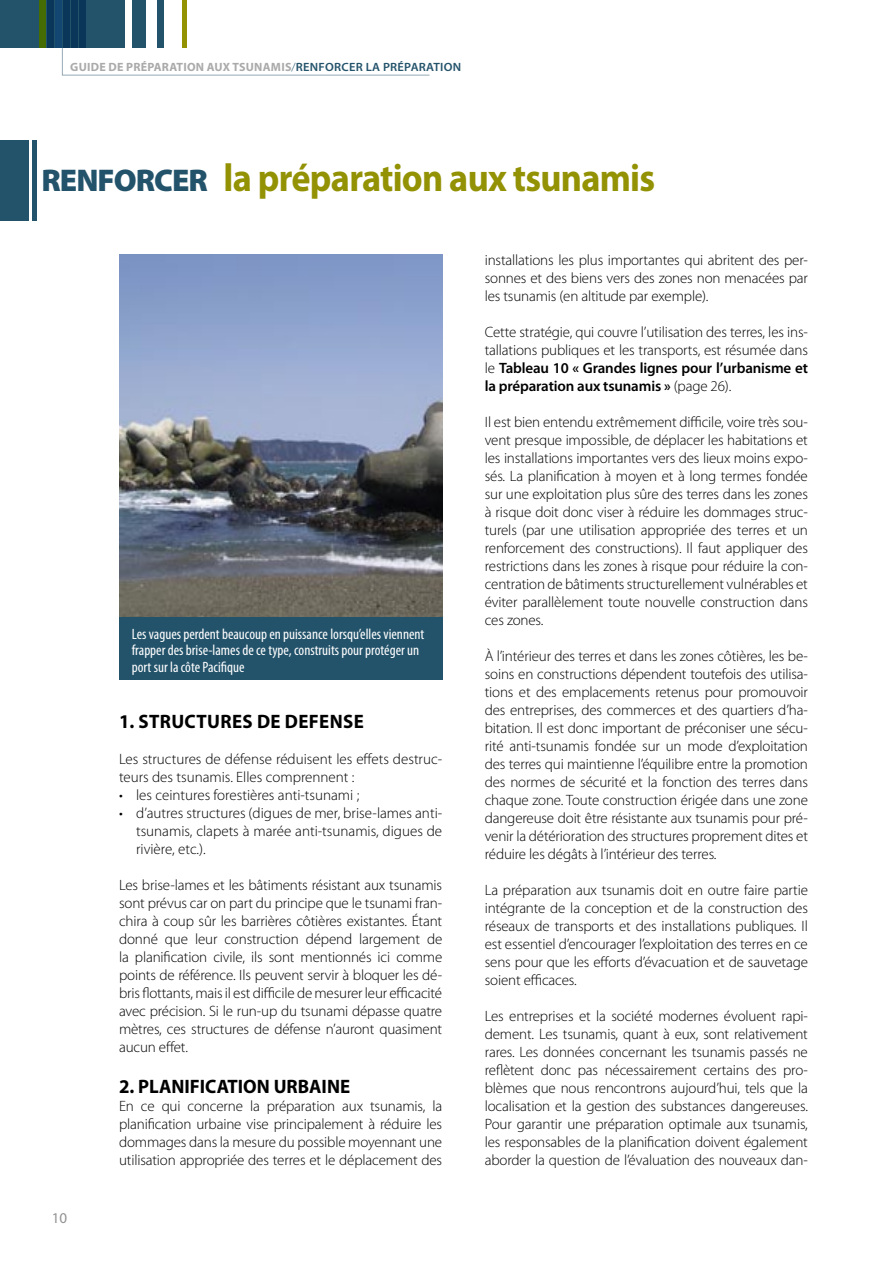
<style>
.page{position:relative;width:893px;height:1263px;background:#fff}
.page>*{position:absolute;margin:0;border:0;box-sizing:border-box;transform-origin:0 0}
.t1{font:700 39px "Myriad Pro";letter-spacing:-.02em;color:#939104;scale:.93 1}
.t2{font:700 19.5px "Myriad Pro";letter-spacing:.01em;color:#000}
.t3{font:300 15px/18px "Myriad Pro";letter-spacing:-.01em;color:#000;text-align:justify}
.t4{font:condensed 15px/16.5px "Myriad Pro";color:#fff}
.t5{font:15px "Myriad Pro";color:#939393}
.t6{font:700 12px "Myriad Pro";letter-spacing:.02em;color:#aaa}
.s1{font-weight:300;color:#23536b}
.s2{font-weight:600;color:#23536b}
.s3{font-weight:900;font-size:31.5px;color:#23536b}
.s4{font-weight:600}
</style>
<div class="page">
<svg style="left:61px;top:47px;width:369px;height:29px"></svg>
<div style="left:0;top:0;width:125px;height:48px;background:#23536b"></div>
<div style="left:133px;top:0;width:13px;height:48px;background:#23536b"></div>
<div style="left:157px;top:0;width:7px;height:48px;background:#23536b"></div>
<hr style="left:183px;top:0;width:4px;height:48px;background:#939104">
<img style="left:119px;top:254px;width:323px;height:363px">
<div style="left:39px;top:0;width:7px;height:48px;background:#456b03"></div>
<div style="left:47px;top:0;width:7px;height:48px;background:#093659"></div>
<div style="left:55px;top:0;width:6px;height:48px;background:#134670"></div>
<div style="left:63px;top:0;width:6px;height:48px;background:#093659"></div>
<div style="left:71px;top:0;width:6px;height:48px;background:#093659"></div>
<div style="left:79px;top:0;width:6px;height:48px;background:#093659"></div>
<div style="left:119px;top:617px;width:323px;height:62px;background:#23536b"></div>
<div style="left:0;top:141px;width:28px;height:80px;background:#23536b"></div>
<hr style="left:33px;top:141px;width:4px;height:80px;background:#23536b">
<p class="t6" style="left:70px;top:61px;width:392px">GUIDE DE PRÉPARATION AUX TSUNAMIS<span class="s1">/</span><span class="s2">RENFORCER LA PRÉPARATION</span></p>
<h1 class="t1" style="left:41px;top:156px;width:661px"><span class="s3">RENFORCER</span> la préparation aux tsunamis</h1>
<p class="t5" style="left:52px;top:1210px;width:17px">10</p>
<p class="t4" style="left:132px;top:626px;width:294px">Les vagues perdent beaucoup en puissance lorsqu’elles viennent frapper des brise-lames de ce type, construits pour protéger un port sur la côte Pacifique</p>
<h2 class="t2" style="left:119px;top:710px;width:246px">1. STRUCTURES DE DEFENSE</h2>
<p class="t3" style="left:119px;top:750px;width:325px">Les structures de défense réduisent les effets destruc&shy;teurs des tsunamis. Elles comprennent :</p>
<p class="t3" style="left:119px;top:786px;width:242px">• les ceintures forestières anti-tsunami ;</p>
<p class="t3" style="left:136px;top:804px;width:308px;text-indent:-17px">• d’autres structures (digues de mer, brise-lames anti&shy;tsunamis, clapets à marée anti-tsunamis, digues de rivière, etc.).</p>
<p class="t3" style="left:119px;top:876px;width:325px">Les brise-lames et les bâtiments résistant aux tsunamis sont prévus car on part du principe que le tsunami fran&shy;chira à coup sûr les barrières côtières existantes. Étant donné que leur construction dépend largement de la planification civile, ils sont mentionnés ici comme points de référence. Ils peuvent servir à bloquer les dé&shy;bris flottants, mais il est difficile de mesurer leur efficacité avec précision. Si le run-up du tsunami dépasse quatre mètres, ces structures de défense n’auront quasiment aucun effet.</p>
<h2 class="t2" style="left:119px;top:1076px;width:233px">2. PLANIFICATION URBAINE</h2>
<p class="t3" style="left:119px;top:1098px;width:325px">En ce qui concerne la préparation aux tsunamis, la planification urbaine vise principalement à réduire les dommages dans la mesure du possible moyennant une utilisation appropriée des terres et le déplacement des</p>
<p class="t3" style="left:485px;top:251px;width:325px">installations les plus importantes qui abritent des per&shy;sonnes et des biens vers des zones non menacées par les tsunamis (en altitude par exemple).</p>
<p class="t3" style="left:485px;top:323px;width:325px">Cette stratégie, qui couvre l’utilisation des terres, les ins&shy;tallations publiques et les transports, est résumée dans le <span class="s4">Tableau 10 « Grandes lignes pour l’urbanisme et la préparation aux tsunamis »</span> (page 26).</p>
<p class="t3" style="left:485px;top:413px;width:325px">Il est bien entendu extrêmement difficile, voire très sou&shy;vent presque impossible, de déplacer les habitations et les installations importantes vers des lieux moins expo&shy;sés. La planification à moyen et à long termes fondée sur une exploitation plus sûre des terres dans les zones à risque doit donc viser à réduire les dommages struc&shy;turels (par une utilisation appropriée des terres et un renforcement des constructions). Il faut appliquer des restrictions dans les zones à risque pour réduire la con&shy;centration de bâtiments structurellement vulnérables et éviter parallèlement toute nouvelle construction dans ces zones.</p>
<p class="t3" style="left:485px;top:647px;width:325px">À l’intérieur des terres et dans les zones côtières, les be&shy;soins en constructions dépendent toutefois des utilisa&shy;tions et des emplacements retenus pour promouvoir des entreprises, des commerces et des quartiers d’ha&shy;bitation. Il est donc important de préconiser une sécu&shy;rité anti-tsunamis fondée sur un mode d’exploitation des terres qui maintienne l’équilibre entre la promotion des normes de sécurité et la fonction des terres dans chaque zone. Toute construction érigée dans une zone dangereuse doit être résistante aux tsunamis pour pré&shy;venir la détérioration des structures proprement dites et réduire les dégâts à l’intérieur des terres.</p>
<p class="t3" style="left:485px;top:881px;width:325px">La préparation aux tsunamis doit en outre faire partie intégrante de la conception et de la construction des réseaux de transports et des installations publiques. Il est essentiel d’encourager l’exploitation des terres en ce sens pour que les efforts d’évacuation et de sauvetage soient efficaces.</p>
<p class="t3" style="left:485px;top:1007px;width:325px">Les entreprises et la société modernes évoluent rapi&shy;dement. Les tsunamis, quant à eux, sont relativement rares. Les données concernant les tsunamis passés ne reflètent donc pas nécessairement certains des pro&shy;blèmes que nous rencontrons aujourd’hui, tels que la localisation et la gestion des substances dangereuses.<br>Pour garantir une préparation optimale aux tsunamis, les responsables de la planification doivent également aborder la question de l’évaluation des nouveaux dan-</p>
</div>
